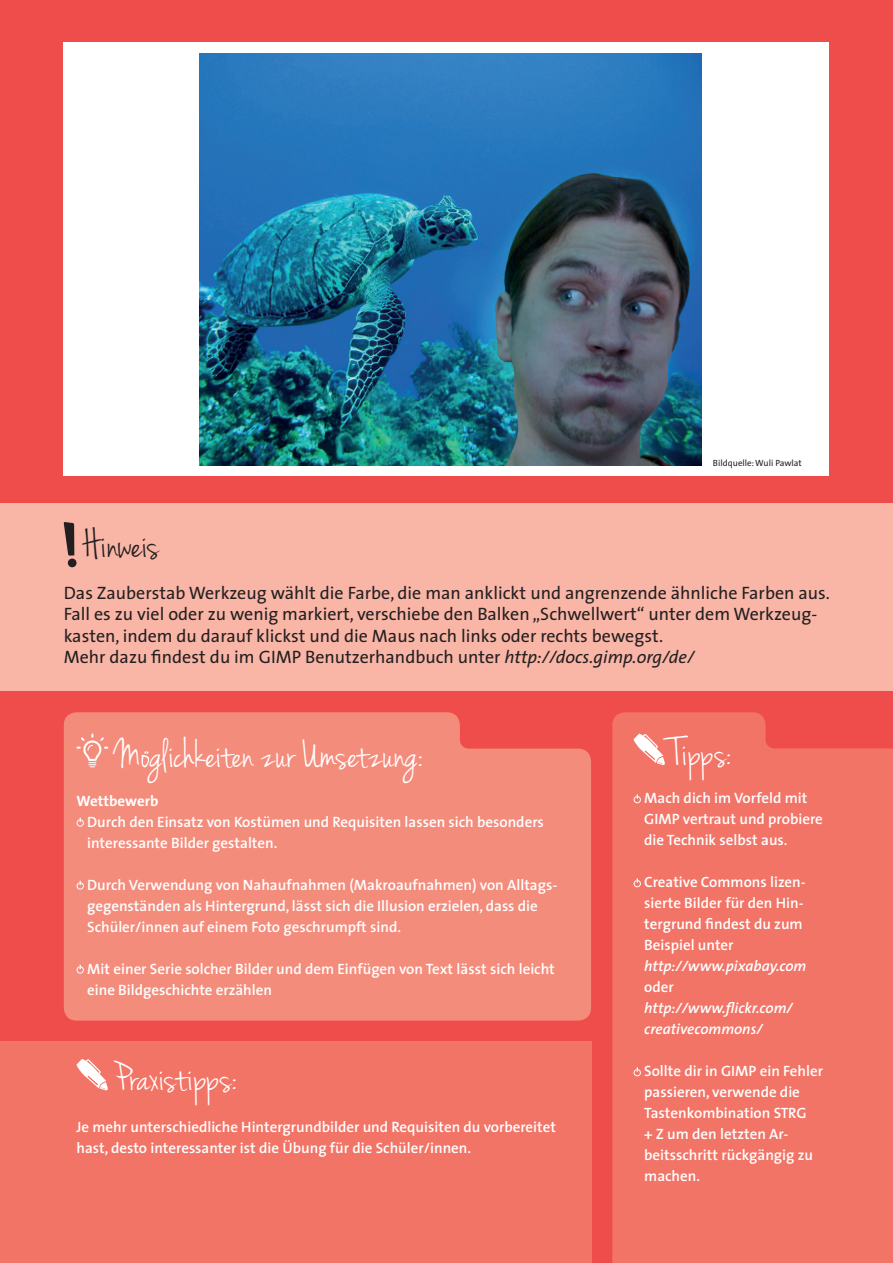
<style>
.page{position:relative;width:893px;height:1263px;background:#ef4d4b}
.page>*{position:absolute;margin:0;border:0;box-sizing:border-box;transform-origin:0 0}
.t1{font:42px "Jenna Sue";color:#fff}
.t2{font:42px "Jenna Sue";letter-spacing:.005em;color:#231f20}
.t3{font:18px/21.6px "The Sans";color:#231f20}
.t4{font:600 15px/21px "The Sans";color:#fff}
.t5{font:italic 600 15px/21px "The Sans";color:#fff}
.t6{font:700 15px "The Sans";color:#fff}
.t7{font:9px "The Sans";color:#231f20}
.s1{font-style:italic}
</style>
<div class="page">
<div style="left:64px;top:43px;width:765px;height:433px;background:#fff"></div>
<div style="left:0;top:1042px;width:591px;height:221px;background:#f27466"></div>
<div style="left:612px;top:712px;width:281px;height:551px;background:#f27466"></div>
<svg style="left:633px;top:733px;width:32px;height:32px"></svg>
<svg style="left:634px;top:794px;width:7px;height:9px"></svg>
<svg style="left:634px;top:878px;width:7px;height:9px"></svg>
<svg style="left:634px;top:1067px;width:7px;height:9px"></svg>
<svg style="left:76px;top:1059px;width:32px;height:31px"></svg>
<div style="left:64px;top:712px;width:527px;height:308px;background:#f48c7c"></div>
<svg style="left:77px;top:733px;width:31px;height:34px"></svg>
<svg style="left:141px;top:751px;width:8px;height:16px"></svg>
<svg style="left:77px;top:818px;width:7px;height:9px"></svg>
<svg style="left:77px;top:881px;width:7px;height:9px"></svg>
<svg style="left:77px;top:965px;width:7px;height:9px"></svg>
<img style="left:200px;top:53px;width:502px;height:413px">
<div style="left:0;top:504px;width:893px;height:187px;background:#f9b6a7"></div>
<svg style="left:64px;top:522px;width:10px;height:34px"></svg>
<div style="left:68px;top:558px;width:9px;height:9px;background:#231f20;border-radius:50%"></div>
<p class="t7" style="left:713px;top:455px;width:90px">Bildquelle: Wuli Pawlat</p>
<h1 class="t2" style="left:83px;top:520px;width:77px">Hinweis</h1>
<p class="t3" style="left:64px;top:581px;width:768px">Das Zauberstab Werkzeug wählt die Farbe, die man anklickt und angrenzende ähnliche Farben aus.<br>Fall es zu viel oder zu wenig markiert, verschiebe den Balken „Schwellwert“ unter dem Werkzeug&shy;kasten, indem du darauf klickst und die Maus nach links oder rechts bewegst.<br>Mehr dazu findest du im GIMP Benutzerhandbuch unter <span class="s1">http://docs.gimp.org/de/</span></p>
<h1 class="t1" style="left:115px;top:731px;width:309px">M glichkeiten zur Umsetzung:</h1>
<p class="t6" style="left:77px;top:788px;width:83px">Wettbewerb</p>
<p class="t4" style="left:87px;top:811px;width:458px">Durch den Einsatz von Kostümen und Requisiten lassen sich besonders interessante Bilder gestalten.</p>
<p class="t4" style="left:87px;top:874px;width:472px">Durch Verwendung von Nahaufnahmen (Makroaufnahmen) von Alltags&shy;gegenständen als Hintergrund, lässt sich die Illusion erzielen, dass die<br>Schüler/innen auf einem Foto geschrumpft sind.</p>
<p class="t4" style="left:87px;top:958px;width:469px">Mit einer Serie solcher Bilder und dem Einfügen von Text lässt sich leicht eine Bildgeschichte erzählen</p>
<h1 class="t1" style="left:115px;top:1054px;width:124px">Praxistipps:</h1>
<p class="t4" style="left:77px;top:1116px;width:481px">Je mehr unterschiedliche Hintergrundbilder und Requisiten du vorbereitet hast, desto interessanter ist die Übung für die Schüler/innen.</p>
<h1 class="t1" style="left:672px;top:729px;width:61px">Tipps:</h1>
<p class="t4" style="left:644px;top:787px;width:180px">Mach dich im Vorfeld mit<br>GIMP vertraut und probiere die Technik selbst aus.</p>
<p class="t4" style="left:644px;top:871px;width:163px">Creative Commons lizen&shy;sierte Bilder für den Hin&shy;tergrund findest du zum<br>Beispiel unter</p>
<p class="t5" style="left:644px;top:955px;width:164px">http://www.pixabay.com</p>
<p class="t4" style="left:644px;top:976px;width:31px">oder</p>
<p class="t5" style="left:644px;top:997px;width:150px">http://www.flickr.com/ creativecommons/</p>
<p class="t4" style="left:644px;top:1060px;width:180px">Sollte dir in GIMP ein Fehler passieren, verwende die<br>Tastenkombination STRG<br>+ Z um den letzten Ar&shy;beitsschritt rückgängig zu machen.</p>
</div>
